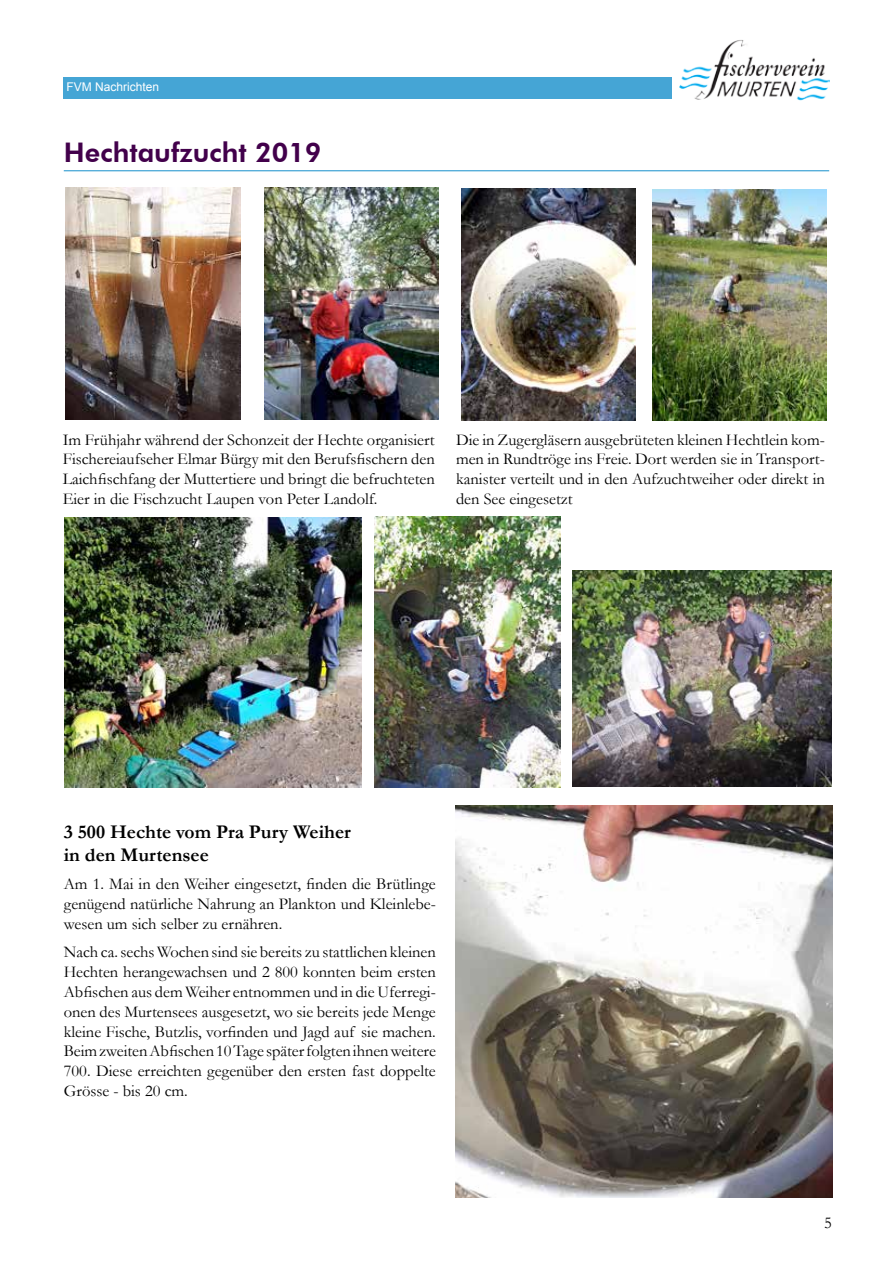
<style>
.page{position:relative;width:893px;height:1263px;background:#fff}
.page>*{position:absolute;margin:0;border:0;box-sizing:border-box;transform-origin:0 0}
.t1{font:800 27px "Futura BT";color:#42004b}
.t2{font:700 19.5px/23.4px "Garamond";color:#000}
.t3{font:16.5px/19.8px "Garamond";color:#000;text-align:justify}
.t4{font:12px "Arial";color:#fff}
</style>
<div class="page">
<div style="left:63px;top:78px;width:609px;height:21px;background:#45a5d5"></div>
<img style="left:680px;top:40px;width:149px;height:61px">
<img style="left:66px;top:187px;width:174px;height:233px">
<img style="left:265px;top:188px;width:174px;height:231px">
<img style="left:462px;top:188px;width:174px;height:232px">
<img style="left:653px;top:189px;width:173px;height:232px">
<img style="left:64px;top:518px;width:297px;height:269px">
<img style="left:374px;top:517px;width:186px;height:270px">
<hr style="left:64px;top:170px;width:765px;height:1px;background:#168fcb">
<img style="left:572px;top:571px;width:259px;height:216px">
<img style="left:455px;top:806px;width:377px;height:391px">
<p class="t4" style="left:66px;top:79px;width:94px">FVM Nachrichten</p>
<h1 class="t1" style="left:64px;top:136px;width:259px">Hechtaufzucht 2019</h1>
<p class="t3" style="left:63px;top:429px;width:374px">Im Frühjahr während der Schonzeit der Hechte organisiert Fischereiaufseher Elmar Bürgy mit den Berufsfischern den Laichfischfang der Muttertiere und bringt die befruchteten Eier in die Fischzucht Laupen von Peter Landolf.</p>
<p class="t3" style="left:456px;top:429px;width:370px">Die in Zugergläsern ausgebrüteten kleinen Hechtlein kom&shy;men in Rundtröge ins Freie. Dort werden sie in Transport&shy;kanister verteilt und in den Aufzuchtweiher oder direkt in den See eingesetzt</p>
<p class="t2" style="left:64px;top:820px;width:289px">3 500 Hechte vom Pra Pury Weiher in den Murtensee</p>
<p class="t3" style="left:64px;top:874px;width:374px">Am 1. Mai in den Weiher eingesetzt, finden die Brütlinge genügend natürliche Nahrung an Plankton und Kleinlebe&shy;wesen um sich selber zu ernähren.</p>
<p class="t3" style="left:64px;top:942px;width:374px">Nach ca. sechs Wochen sind sie bereits zu stattlichen kleinen Hechten herangewachsen und 2 800 konnten beim ersten Abfischen aus dem Weiher entnommen und in die Uferregi&shy;onen des Murtensees ausgesetzt, wo sie bereits jede Menge kleine Fische, Butzlis, vorfinden und Jagd auf sie machen.<br>Beim zweiten Abfischen 10 Tage später folgten ihnen weitere 700. Diese erreichten gegenüber den ersten fast doppelte Grösse - bis 20 cm.</p>
<p class="t3" style="left:824px;top:1213px;width:9px">5</p>
</div>
